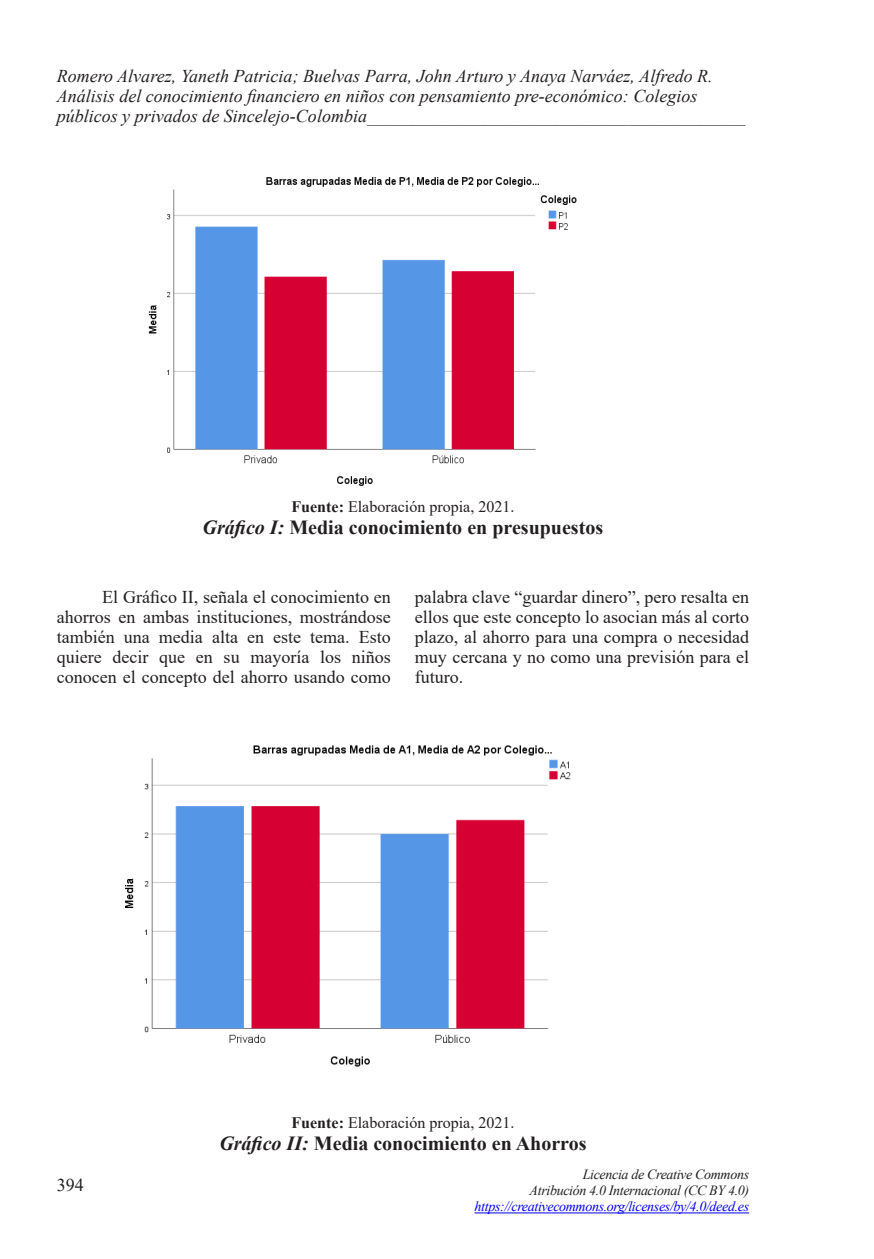
<style>
.page{position:relative;width:874px;height:1259px;background:#fff}
.page>*{position:absolute;margin:0;border:0;box-sizing:border-box;transform-origin:0 0}
.t1{font:700 20px "Times New Roman";color:#231f20}
.t2{font:18px/20px "Times New Roman";color:#231f20;text-align:justify}
.t3{font:italic 18px/20px "Times New Roman";color:#231f20}
.t4{font:16px "Times New Roman";color:#231f20}
.t5{font:italic 14px/16px "Times New Roman";letter-spacing:-.025em;color:#231f20;text-align:right}
.t6{font:italic 14px "Times New Roman";letter-spacing:-.025em;color:#00f}
.s1{font-weight:700}
.s2{font-style:italic}
</style>
<div class="page">
<hr style="left:474px;top:1212px;width:274px;height:1px;background:#00f">
<img style="left:148px;top:177px;width:429px;height:309px">
<img style="left:125px;top:745px;width:446px;height:322px">
<p class="t3" style="left:57px;top:66px;width:689px">Romero Alvarez, Yaneth Patricia; Buelvas Parra, John Arturo y Anaya Narváez, Alfredo R.<br>Análisis del conocimiento financiero en niños con pensamiento pre-económico: Colegios públicos y privados de Sincelejo-Colombia__________________________________________</p>
<p class="t4" style="left:291px;top:496px;width:224px"><span class="s1">Fuente:</span> Elaboración propia, 2021.</p>
<p class="t1" style="left:202px;top:513px;width:402px"><span class="s2">Gráfico I:</span> Media conocimiento en presupuestos</p>
<p class="t2" style="left:57px;top:586px;width:335px;text-indent:45px">El Gráfico II, señala el conocimiento en ahorros en ambas instituciones, mostrándose también una media alta en este tema. Esto quiere decir que en su mayoría los niños conocen el concepto del ahorro usando como</p>
<p class="t2" style="left:415px;top:586px;width:335px">palabra clave “guardar dinero”, pero resalta en ellos que este concepto lo asocian más al corto plazo, al ahorro para una compra o necesidad muy cercana y no como una previsión para el futuro.</p>
<p class="t4" style="left:291px;top:1111px;width:224px"><span class="s1">Fuente:</span> Elaboración propia, 2021.</p>
<p class="t1" style="left:219px;top:1128px;width:368px"><span class="s2">Gráfico II:</span> Media conocimiento en Ahorros</p>
<p class="t2" style="left:57px;top:1174px;width:28px">394</p>
<p class="t5" style="left:529px;top:1166px;width:221px">Licencia de Creative Commons<br>Atribución 4.0 Internacional (CC BY 4.0)</p>
<p class="t6" style="left:474px;top:1197px;width:276px">https://creativecommons.org/licenses/by/4.0/deed.es</p>
</div>
